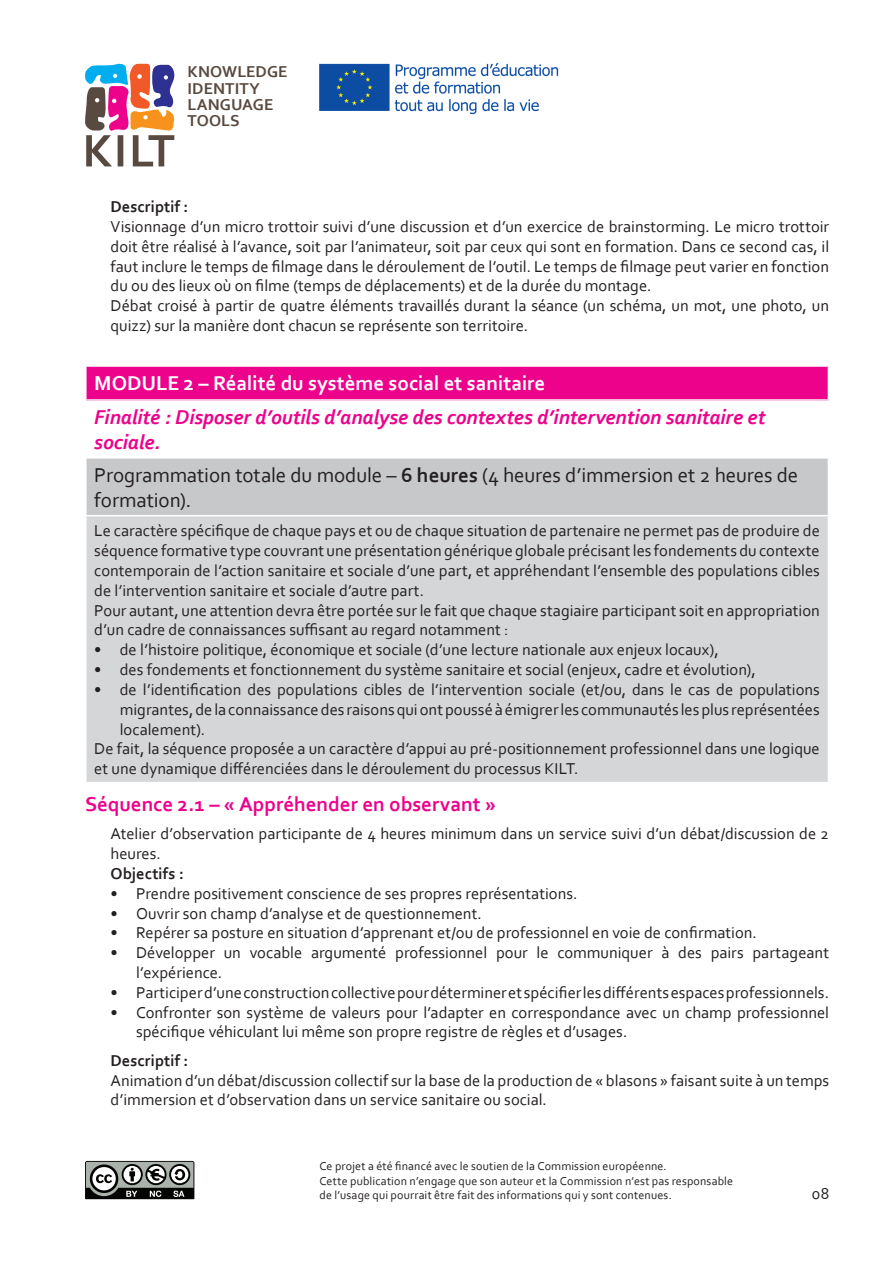
<style>
.page{position:relative;width:893px;height:1263px;background:#fff}
.page>*{position:absolute;margin:0;border:0;box-sizing:border-box;transform-origin:0 0}
.t1{font:italic 700 21px/25.2px "Corbel";letter-spacing:-.005em;color:#ed028c}
.t2{font:21px/25.2px "Corbel";letter-spacing:-.005em;color:#231f20}
.t3{font:700 21px "Corbel";color:#fff}
.t4{font:700 21px "Corbel";color:#ed028c}
.t5{font:16.5px/19.8px "Corbel";color:#231f20}
.t6{font:700 16.5px "Corbel";letter-spacing:.005em;color:#231f20}
.t7{font:700 16.5px/16.2px "Corbel";letter-spacing:.005em;color:#594a41}
.t8{font:12px/14.4px "Corbel";letter-spacing:.015em;color:#231f20}
.s1{font-weight:700}
</style>
<div class="page">
<svg style="left:85px;top:63px;width:90px;height:103px"></svg>
<svg style="left:85px;top:1161px;width:109px;height:38px"></svg>
<img style="left:319px;top:63px;width:240px;height:52px">
<div style="left:86px;top:366px;width:742px;height:34px;background:#ed028c"></div>
<div style="left:86px;top:458px;width:742px;height:58px;background:#c7c8ca"></div>
<div style="left:86px;top:516px;width:742px;height:267px;background:#d5d6d8"></div>
<hr style="left:85px;top:365px;width:744px;height:2px;background:#fff">
<hr style="left:85px;top:367px;width:2px;height:32px;background:#fff">
<hr style="left:85px;top:399px;width:744px;height:2px;background:#fff">
<hr style="left:85px;top:457px;width:744px;height:2px;background:#fff">
<hr style="left:85px;top:459px;width:2px;height:56px;background:#fff">
<hr style="left:85px;top:515px;width:744px;height:1px;background:#fff">
<hr style="left:85px;top:516px;width:2px;height:266px;background:#fff">
<hr style="left:85px;top:782px;width:744px;height:1px;background:#fff">
<p class="t7" style="left:188px;top:63px;width:102px">KNOWLEDGE<br>IDENTITY<br>LANGUAGE<br>TOOLS</p>
<p class="t6" style="left:111px;top:196px;width:79px">Descriptif :</p>
<p class="t5" style="left:111px;top:216px;width:720px;text-align:justify">Visionnage d’un micro trottoir suivi d’une discussion et d’un exercice de brainstorming. Le micro trottoir doit être réalisé à l’avance, soit par l’animateur, soit par ceux qui sont en formation. Dans ce second cas, il faut inclure le temps de filmage dans le déroulement de l’outil. Le temps de filmage peut varier en fonction du ou des lieux où on filme (temps de déplacements) et de la durée du montage.</p>
<p class="t5" style="left:111px;top:295px;width:720px">Débat croisé à partir de quatre éléments travaillés durant la séance (un schéma, un mot, une photo, un quizz) sur la manière dont chacun se représente son territoire.</p>
<p class="t3" style="left:94px;top:370px;width:453px">MODULE 2 – Réalité du système social et sanitaire</p>
<p class="t1" style="left:94px;top:404px;width:673px">Finalité : Disposer d’outils d’analyse des contextes d’intervention sanitaire et sociale.</p>
<p class="t2" style="left:94px;top:462px;width:706px">Programmation totale du module – <span class="s1">6 heures</span> (4 heures d’immersion et 2 heures de formation).</p>
<p class="t5" style="left:94px;top:521px;width:727px;text-align:justify">Le caractère spécifique de chaque pays et ou de chaque situation de partenaire ne permet pas de produire de séquence formative type couvrant une présentation générique globale précisant les fondements du contexte contemporain de l’action sanitaire et sociale d’une part, et appréhendant l’ensemble des populations cibles de l’intervention sanitaire et sociale d’autre part.</p>
<p class="t5" style="left:94px;top:600px;width:727px">Pour autant, une attention devra être portée sur le fait que chaque stagiaire participant soit en appropriation d’un cadre de connaissances suffisant au regard notamment :</p>
<p class="t5" style="left:94px;top:639px;width:626px">• de l’histoire politique, économique et sociale (d’une lecture nationale aux enjeux locaux),</p>
<p class="t5" style="left:94px;top:659px;width:663px">• des fondements et fonctionnement du système sanitaire et social (enjeux, cadre et évolution),</p>
<p class="t5" style="left:120px;top:679px;width:701px;text-align:justify;text-indent:-26px">• de l’identification des populations cibles de l’intervention sociale (et/ou, dans le cas de populations migrantes, de la connaissance des raisons qui ont poussé à émigrer les communautés les plus représentées localement).</p>
<p class="t5" style="left:94px;top:738px;width:727px">De fait, la séquence proposée a un caractère d’appui au pré-positionnement professionnel dans une logique et une dynamique différenciées dans le déroulement du processus KILT.</p>
<p class="t4" style="left:85px;top:791px;width:412px">Séquence 2.1 – « Appréhender en observant »</p>
<p class="t5" style="left:111px;top:824px;width:720px">Atelier d’observation participante de 4 heures minimum dans un service suivi d’un débat/discussion de 2 heures.</p>
<p class="t6" style="left:111px;top:863px;width:75px">Objectifs :</p>
<p class="t5" style="left:111px;top:883px;width:468px">• Prendre positivement conscience de ses propres représentations.</p>
<p class="t5" style="left:111px;top:903px;width:373px">• Ouvrir son champ d’analyse et de questionnement.</p>
<p class="t5" style="left:111px;top:923px;width:648px">• Repérer sa posture en situation d’apprenant et/ou de professionnel en voie de confirmation.</p>
<p class="t5" style="left:136px;top:942px;width:694px;text-indent:-26px">• Développer un vocable argumenté professionnel pour le communiquer à des pairs partageant l’expérience.</p>
<p class="t5" style="left:111px;top:982px;width:720px">• Participer d’une construction collective pour déterminer et spécifier les différents espaces professionnels.</p>
<p class="t5" style="left:136px;top:1002px;width:694px;text-indent:-26px">• Confronter son système de valeurs pour l’adapter en correspondance avec un champ professionnel spécifique véhiculant lui même son propre registre de règles et d’usages.</p>
<p class="t6" style="left:111px;top:1050px;width:79px">Descriptif :</p>
<p class="t5" style="left:111px;top:1070px;width:720px">Animation d’un débat/discussion collectif sur la base de la production de « blasons » faisant suite à un temps d’immersion et d’observation dans un service sanitaire ou social.</p>
<p class="t8" style="left:319px;top:1159px;width:415px">Ce projet a été financé avec le soutien de la Commission européenne.<br>Cette publication n’engage que son auteur et la Commission n’est pas responsable de l’usage qui pourrait être fait des informations qui y sont contenues.</p>
<p class="t5" style="left:812px;top:1183px;width:19px">08</p>
</div>
